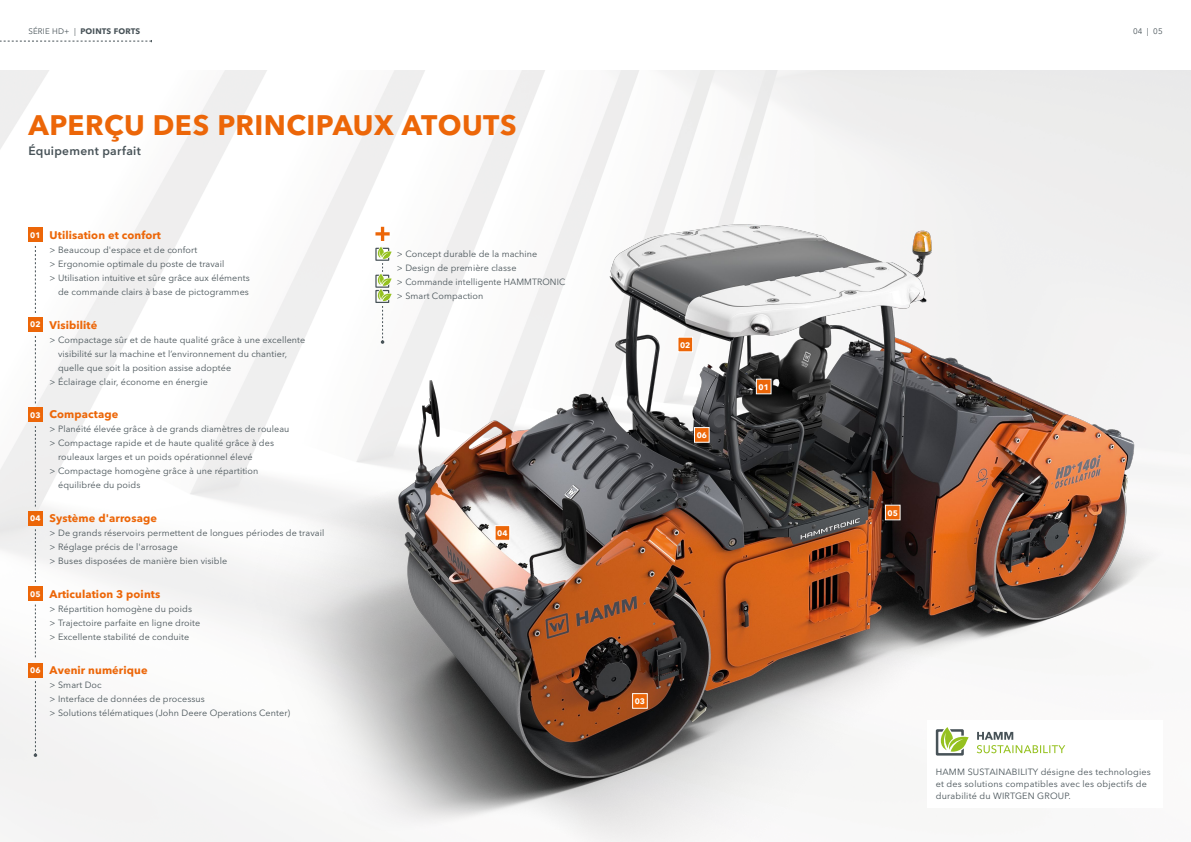
<style>
.page{position:relative;width:1191px;height:842px;background:#fff}
.page>*{position:absolute;margin:0;border:0;box-sizing:border-box;transform-origin:0 0}
.t1{font:700 28px "Avenir Next LT Pro";letter-spacing:.02em;color:#ec6608}
.t2{font:600 12px "Avenir Next LT Pro";letter-spacing:.02em;color:#485358}
.t3{font:700 11px "Avenir Next LT Pro";letter-spacing:.01em;color:#ec6608}
.t4{font:9px/14px "Avenir Next LT Pro";letter-spacing:.01em;color:#485358}
.t5{font:700 8px "Avenir Next LT Pro";color:#fff}
.t6{font:700 8px "Avenir Next LT Pro";letter-spacing:.02em;color:#485358}
.t7{font:8px "Avenir Next LT Pro";color:#485358}
.s1{font-weight:400}
</style>
<div class="page">
<img style="left:0;top:71px;width:201px;height:771px">
<img style="left:201px;top:70px;width:990px;height:772px">
<svg style="left:756px;top:379px;width:15px;height:15px"></svg>
<svg style="left:677px;top:337px;width:16px;height:15px"></svg>
<svg style="left:632px;top:693px;width:16px;height:16px"></svg>
<svg style="left:494px;top:525px;width:16px;height:16px"></svg>
<svg style="left:885px;top:505px;width:15px;height:15px"></svg>
<svg style="left:694px;top:427px;width:15px;height:16px"></svg>
<svg style="left:0;top:40px;width:152px;height:2px"></svg>
<div style="left:28px;top:227px;width:15px;height:15px;background:#ec6608"></div>
<div style="left:927px;top:720px;width:235px;height:88px;background:#fff"></div>
<svg style="left:935px;top:727px;width:33px;height:29px"></svg>
<svg style="left:976px;top:732px;width:89px;height:21px"></svg>
<div style="left:28px;top:587px;width:15px;height:14px;background:#ec6608"></div>
<div style="left:28px;top:663px;width:15px;height:14px;background:#ec6608"></div>
<div style="left:28px;top:317px;width:15px;height:14px;background:#ec6608"></div>
<div style="left:28px;top:511px;width:15px;height:14px;background:#ec6608"></div>
<svg style="left:375px;top:227px;width:15px;height:14px"></svg>
<svg style="left:375px;top:247px;width:17px;height:97px"></svg>
<div style="left:28px;top:407px;width:15px;height:15px;background:#ec6608"></div>
<svg style="left:35px;top:246px;width:1px;height:67px"></svg>
<svg style="left:35px;top:336px;width:1px;height:67px"></svg>
<svg style="left:35px;top:426px;width:1px;height:81px"></svg>
<svg style="left:35px;top:529px;width:1px;height:53px"></svg>
<svg style="left:35px;top:605px;width:1px;height:52px"></svg>
<svg style="left:34px;top:681px;width:3px;height:76px"></svg>
<p class="t6" style="left:28px;top:27px;width:113px"><span class="s1">SÉRIE HD+ |</span> POINTS FORTS</p>
<h1 class="t1" style="left:28px;top:108px;width:490px">APERÇU DES PRINCIPAUX ATOUTS</h1>
<h2 class="t2" style="left:28px;top:143px;width:114px">Équipement parfait</h2>
<p class="t5" style="left:30px;top:230px;width:12px">01</p>
<p class="t3" style="left:50px;top:228px;width:113px">Utilisation et confort</p>
<p class="t4" style="left:50px;top:242px;width:149px">&gt; Beaucoup d'espace et de confort</p>
<p class="t4" style="left:50px;top:256px;width:176px">&gt; Ergonomie optimale du poste de travail</p>
<p class="t4" style="left:50px;top:270px;width:202px">&gt; Utilisation intuitive et sûre grâce aux éléments</p>
<p class="t4" style="left:58px;top:284px;width:192px">de commande clairs à base de pictogrammes</p>
<p class="t4" style="left:397px;top:247px;width:170px">&gt; Concept durable de la machine<br>&gt; Design de première classe<br>&gt; Commande intelligente HAMMTRONIC &gt; Smart Compaction</p>
<p class="t5" style="left:30px;top:320px;width:12px">02</p>
<p class="t3" style="left:50px;top:318px;width:49px">Visibilité</p>
<p class="t4" style="left:50px;top:333px;width:257px">&gt; Compactage sûr et de haute qualité grâce à une excellente</p>
<p class="t4" style="left:58px;top:347px;width:231px">visibilité sur la machine et l’environnement du chantier,</p>
<p class="t4" style="left:58px;top:361px;width:175px">quelle que soit la position assise adoptée</p>
<p class="t4" style="left:50px;top:375px;width:160px">&gt; Éclairage clair, économe en énergie</p>
<p class="t5" style="left:30px;top:410px;width:12px">03</p>
<p class="t3" style="left:50px;top:408px;width:70px">Compactage</p>
<p class="t4" style="left:50px;top:422px;width:241px">&gt; Planéité élevée grâce à de grands diamètres de rouleau</p>
<p class="t4" style="left:50px;top:436px;width:226px">&gt; Compactage rapide et de haute qualité grâce à des</p>
<p class="t4" style="left:58px;top:450px;width:196px">rouleaux larges et un poids opérationnel élevé</p>
<p class="t4" style="left:50px;top:464px;width:210px">&gt; Compactage homogène grâce à une répartition</p>
<p class="t4" style="left:58px;top:478px;width:84px">équilibrée du poids</p>
<p class="t5" style="left:30px;top:513px;width:12px">04</p>
<p class="t3" style="left:50px;top:511px;width:109px">Système d'arrosage</p>
<p class="t4" style="left:50px;top:526px;width:276px">&gt; De grands réservoirs permettent de longues périodes de travail &gt; Réglage précis de l'arrosage<br>&gt; Buses disposées de manière bien visible</p>
<p class="t5" style="left:497px;top:528px;width:12px">04</p>
<p class="t5" style="left:30px;top:589px;width:12px">05</p>
<p class="t3" style="left:50px;top:587px;width:112px">Articulation 3 points</p>
<p class="t4" style="left:50px;top:602px;width:152px">&gt; Répartition homogène du poids<br>&gt; Trajectoire parfaite en ligne droite &gt; Excellente stabilité de conduite</p>
<p class="t5" style="left:30px;top:666px;width:12px">06</p>
<p class="t3" style="left:50px;top:664px;width:99px">Avenir numérique</p>
<p class="t4" style="left:50px;top:678px;width:242px">&gt; Smart Doc<br>&gt; Interface de données de processus<br>&gt; Solutions télématiques (John Deere Operations Center)</p>
<p class="t5" style="left:680px;top:340px;width:12px">02</p>
<p class="t5" style="left:696px;top:430px;width:12px">06</p>
<p class="t5" style="left:758px;top:382px;width:12px">01</p>
<p class="t5" style="left:635px;top:696px;width:12px">03</p>
<p class="t7" style="left:1133px;top:27px;width:31px">04 | 05</p>
<p class="t5" style="left:887px;top:508px;width:12px">05</p>
<p class="t4" style="left:935px;top:766px;width:216px;line-height:12px">HAMM SUSTAINABILITY désigne des technologies et des solutions compatibles avec les objectifs de durabilité du WIRTGEN GROUP.</p>
</div>
